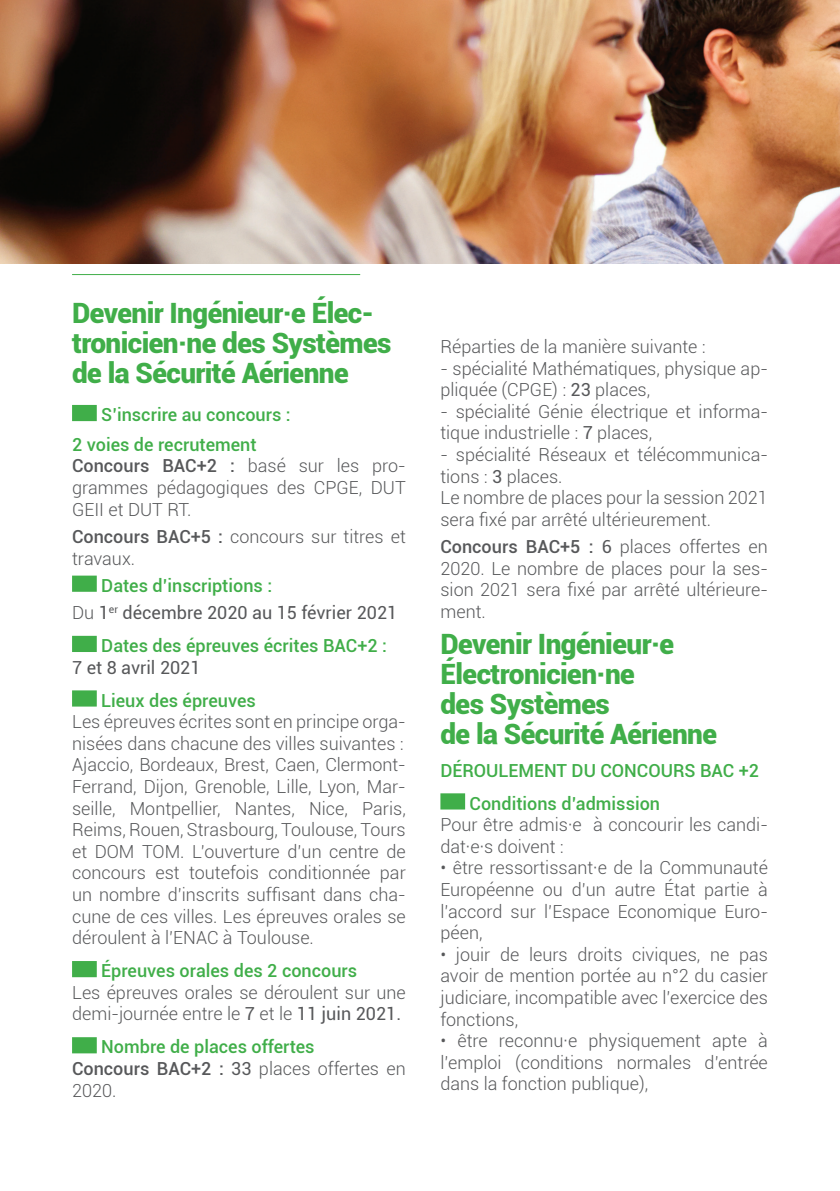
<style>
.page{position:relative;width:840px;height:1191px;background:#fff}
.page>*{position:absolute;margin:0;border:0;box-sizing:border-box;transform-origin:0 0}
.t1{font:900 28px/30px "Roboto";letter-spacing:-.02em;color:#40ae49}
.t2{font:300 18px/21.6px "Roboto";color:#57585a}
.t3{font:500 18px "Roboto";color:#40ae49}
.t4{font:18px "Roboto";color:#57585a}
.s1{font-weight:500}
.s2{font-weight:300}
.s3{font-weight:400}
</style>
<div class="page">
<img style="left:0;top:0;width:839px;height:264px">
<div style="left:72px;top:405px;width:25px;height:16px;background:#40ae49;border:2px solid #40ae49"></div>
<div style="left:72px;top:575px;width:25px;height:17px;background:#40ae49;border:2px solid #40ae49"></div>
<div style="left:72px;top:636px;width:25px;height:16px;background:#40ae49;border:2px solid #40ae49"></div>
<div style="left:72px;top:690px;width:25px;height:16px;background:#40ae49;border:2px solid #40ae49"></div>
<div style="left:72px;top:961px;width:25px;height:16px;background:#40ae49;border:2px solid #40ae49"></div>
<div style="left:72px;top:1037px;width:25px;height:16px;background:#40ae49;border:2px solid #40ae49"></div>
<hr style="left:72px;top:274px;width:288px;height:1px;background:#40ae49">
<div style="left:440px;top:793px;width:25px;height:16px;background:#40ae49;border:2px solid #40ae49"></div>
<p class="t1" style="left:72px;top:297px;width:321px">Devenir Ingénieur·e Élec&shy;tronicien·ne des Systèmes de la Sécurité Aérienne</p>
<p class="t3" style="left:101px;top:402px;width:191px">S’inscrire au concours :</p>
<p class="t3" style="left:72px;top:432px;width:186px">2 voies de recrutement</p>
<p class="t2" style="left:72px;top:454px;width:335px;text-align:justify"><span class="s1">Concours BAC+2 :</span> basé sur les pro&shy;grammes pédagogiques des CPGE, DUT GEII et DUT RT.</p>
<p class="t2" style="left:72px;top:525px;width:335px"><span class="s1">Concours BAC+5 :</span> concours sur titres et travaux.</p>
<p class="t3" style="left:101px;top:573px;width:172px">Dates d’inscriptions :</p>
<p class="t4" style="left:72px;top:600px;width:326px"><span class="s2">Du</span> 1<sup>er</sup> décembre 2020 au 15 février 2021</p>
<p class="t3" style="left:101px;top:633px;width:287px">Dates des épreuves écrites BAC+2 :</p>
<p class="t4" style="left:72px;top:654px;width:130px">7 et 8 avril 2021</p>
<p class="t3" style="left:101px;top:687px;width:156px">Lieux des épreuves</p>
<p class="t2" style="left:72px;top:710px;width:335px">Les épreuves écrites sont en principe orga&shy;nisées dans chacune des villes suivantes :</p>
<p class="t2" style="left:72px;top:753px;width:335px;text-align:justify">Ajaccio, Bordeaux, Brest, Caen, Clermont-Ferrand, Dijon, Grenoble, Lille, Lyon, Mar&shy;seille, Montpellier, Nantes, Nice, Paris, Reims, Rouen, Strasbourg, Toulouse, Tours et DOM TOM. L’ouverture d’un centre de concours est toutefois conditionnée par un nombre d’inscrits suffisant dans cha&shy;cune de ces villes. Les épreuves orales se déroulent à l’ENAC à Toulouse.</p>
<p class="t3" style="left:101px;top:958px;width:257px">Épreuves orales des 2 concours</p>
<p class="t2" style="left:72px;top:981px;width:335px">Les épreuves orales se déroulent sur une demi-journée entre le <span class="s3">7</span> et le <span class="s3">11 juin 2021.</span></p>
<p class="t3" style="left:101px;top:1034px;width:215px">Nombre de places offertes</p>
<p class="t2" style="left:72px;top:1057px;width:335px"><span class="s1">Concours BAC+2 :</span> <span class="s3">33</span> places offertes en<br>2020.</p>
<p class="t2" style="left:440px;top:335px;width:267px">Réparties de la manière suivante :</p>
<p class="t2" style="left:440px;top:357px;width:329px">- spécialité Mathématiques, physique ap&shy;pliquée (CPGE) : <span class="s3">23</span> places,</p>
<p class="t2" style="left:440px;top:400px;width:329px">- spécialité Génie électrique et informa&shy;tique industrielle : <span class="s3">7</span> places,</p>
<p class="t2" style="left:440px;top:443px;width:329px">- spécialité Réseaux et télécommunica&shy;tions : <span class="s3">3</span> places.</p>
<p class="t2" style="left:440px;top:486px;width:329px">Le nombre de places pour la session 2021 sera fixé par arrêté ultérieurement.</p>
<p class="t2" style="left:440px;top:535px;width:329px;text-align:justify"><span class="s1">Concours BAC+5 :</span> <span class="s3">6</span> places offertes en 2020. Le nombre de places pour la ses&shy;sion 2021 sera fixé par arrêté ultérieure&shy;ment.</p>
<p class="t1" style="left:440px;top:627px;width:278px">Devenir Ingénieur·e<br>Électronicien·ne<br>des Systèmes<br>de la Sécurité Aérienne</p>
<p class="t3" style="left:440px;top:757px;width:320px">DÉROULEMENT DU CONCOURS BAC +2</p>
<p class="t3" style="left:469px;top:790px;width:192px">Conditions d’admission</p>
<p class="t2" style="left:440px;top:813px;width:329px">Pour être admis·e à concourir les candi&shy;dat·e·s doivent :</p>
<p class="t2" style="left:440px;top:856px;width:329px;text-align:justify">• être ressortissant·e de la Communauté Européenne ou d’un autre État partie à l’accord sur l’Espace Economique Euro&shy;péen,</p>
<p class="t2" style="left:440px;top:943px;width:329px;text-align:justify">• jouir de leurs droits civiques, ne pas avoir de mention portée au n°2 du casier judiciare, incompatible avec l’exercice des fonctions,</p>
<p class="t2" style="left:440px;top:1029px;width:329px;text-align:justify">• être reconnu·e physiquement apte à l’emploi (conditions normales d’entrée dans la fonction publique),</p>
</div>
